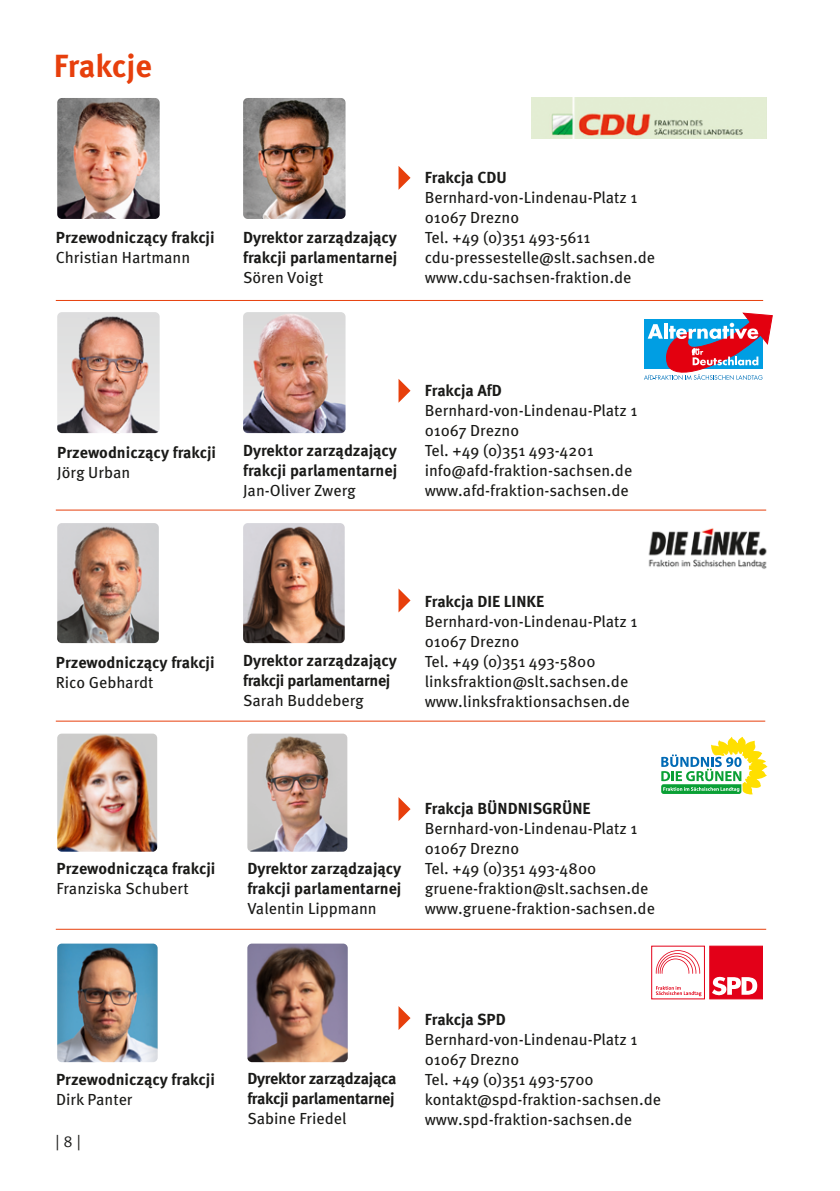
<style>
.page{position:relative;width:840px;height:1191px;background:#fff}
.page>*{position:absolute;margin:0;border:0;box-sizing:border-box;transform-origin:0 0}
.H2_Überschrift{font:700 32px "Meta Pro";letter-spacing:-.01em;color:#e73f0c}
.P_Text_Abgeordneter_Kasten{font:16px "Meta Pro";color:#1a1a18}
.P_Text_Abgeordneter_Kasten-2{font:700 16px/20px "Meta Pro";letter-spacing:-.005em;color:#1a1a18}
.H3_partei{font:700 16px "Meta Pro";letter-spacing:-.01em;color:#1a1a18}
.t1{font:16px "Meta Pro Norm";color:#1a1a18}
</style>
<div class="page">
<svg style="left:398px;top:166px;width:12px;height:24px"></svg>
<svg style="left:398px;top:588px;width:12px;height:24px"></svg>
<svg style="left:398px;top:379px;width:12px;height:24px"></svg>
<svg style="left:398px;top:797px;width:12px;height:24px"></svg>
<svg style="left:398px;top:1006px;width:12px;height:24px"></svg>
<svg style="left:644px;top:313px;width:128px;height:67px"></svg>
<svg style="left:661px;top:736px;width:106px;height:58px"></svg>
<img style="left:648px;top:528px;width:119px;height:41px">
<svg style="left:651px;top:945px;width:112px;height:55px"></svg>
<div style="left:651px;top:946px;width:53px;height:53px;background:#fff"></div>
<svg style="left:655px;top:986px;width:46px;height:10px"></svg>
<div style="left:709px;top:946px;width:53px;height:53px;background:#e30018"></div>
<div style="left:709px;top:946px;width:53px;height:53px;border:1px solid #e30018"></div>
<svg style="left:712px;top:976px;width:44px;height:20px"></svg>
<svg style="left:655px;top:950px;width:44px;height:23px"></svg>
<img style="left:531px;top:98px;width:234px;height:41px">
<img style="left:57px;top:98px;width:102px;height:121px">
<img style="left:57px;top:523px;width:102px;height:120px">
<img style="left:57px;top:943px;width:100px;height:119px">
<img style="left:57px;top:312px;width:102px;height:121px">
<img style="left:57px;top:733px;width:100px;height:118px">
<img style="left:243px;top:98px;width:102px;height:121px">
<img style="left:243px;top:523px;width:101px;height:120px">
<img style="left:247px;top:943px;width:100px;height:119px">
<img style="left:243px;top:312px;width:102px;height:121px">
<img style="left:247px;top:733px;width:100px;height:118px">
<hr style="left:56px;top:300px;width:706px;height:1px;background:#e73f0c">
<hr style="left:56px;top:509px;width:709px;height:1px;background:#e73f0c">
<hr style="left:56px;top:720px;width:708px;height:1px;background:#e73f0c">
<hr style="left:56px;top:928px;width:709px;height:1px;background:#e73f0c">
<h2 class="H2_Überschrift" style="left:54px;top:41px;width:100px">Frakcje</h2>
<p class="P_Text_Abgeordneter_Kasten-2" style="left:56px;top:227px;width:160px">Przewodniczący frakcji</p>
<p class="P_Text_Abgeordneter_Kasten" style="left:56px;top:245px;width:136px">Christian Hartmann</p>
<p class="P_Text_Abgeordneter_Kasten-2" style="left:243px;top:227px;width:155px">Dyrektor zarządzający frakcji parlamentarnej</p>
<p class="P_Text_Abgeordneter_Kasten" style="left:243px;top:265px;width:82px">Sören Voigt</p>
<h3 class="H3_partei" style="left:424px;top:165px;width:84px">Frakcja CDU</h3>
<p class="P_Text_Abgeordneter_Kasten" style="left:424px;top:185px;width:214px">Bernhard-von-Lindenau-Platz 1</p>
<p class="P_Text_Abgeordneter_Kasten" style="left:424px;top:205px;width:96px">01067 Drezno</p>
<p class="P_Text_Abgeordneter_Kasten" style="left:424px;top:225px;width:167px">Tel. +49 (0)351 493-5611</p>
<p class="P_Text_Abgeordneter_Kasten" style="left:424px;top:245px;width:232px">cdu-pressestelle@slt.sachsen.de</p>
<p class="P_Text_Abgeordneter_Kasten" style="left:424px;top:265px;width:208px">www.cdu-sachsen-fraktion.de</p>
<p class="P_Text_Abgeordneter_Kasten-2" style="left:57px;top:441px;width:160px">Przewodniczący frakcji</p>
<p class="P_Text_Abgeordneter_Kasten" style="left:57px;top:460px;width:74px">Jörg Urban</p>
<p class="P_Text_Abgeordneter_Kasten-2" style="left:243px;top:440px;width:155px">Dyrektor zarządzający frakcji parlamentarnej</p>
<p class="P_Text_Abgeordneter_Kasten" style="left:243px;top:478px;width:114px">Jan-Oliver Zwerg</p>
<h3 class="H3_partei" style="left:424px;top:378px;width:79px">Frakcja AfD</h3>
<p class="P_Text_Abgeordneter_Kasten" style="left:424px;top:398px;width:214px">Bernhard-von-Lindenau-Platz 1</p>
<p class="P_Text_Abgeordneter_Kasten" style="left:424px;top:418px;width:96px">01067 Drezno</p>
<p class="P_Text_Abgeordneter_Kasten" style="left:424px;top:438px;width:170px">Tel. +49 (0)351 493-4201</p>
<p class="P_Text_Abgeordneter_Kasten" style="left:424px;top:458px;width:209px">info@afd-fraktion-sachsen.de</p>
<p class="P_Text_Abgeordneter_Kasten" style="left:424px;top:478px;width:205px">www.afd-fraktion-sachsen.de</p>
<p class="P_Text_Abgeordneter_Kasten-2" style="left:56px;top:651px;width:160px">Przewodniczący frakcji</p>
<p class="P_Text_Abgeordneter_Kasten" style="left:56px;top:670px;width:99px">Rico Gebhardt</p>
<p class="P_Text_Abgeordneter_Kasten-2" style="left:243px;top:650px;width:155px">Dyrektor zarządzający frakcji parlamentarnej</p>
<p class="P_Text_Abgeordneter_Kasten" style="left:243px;top:688px;width:122px">Sarah Buddeberg</p>
<h3 class="H3_partei" style="left:424px;top:588px;width:121px">Frakcja DIE LINKE</h3>
<p class="P_Text_Abgeordneter_Kasten" style="left:424px;top:609px;width:214px">Bernhard-von-Lindenau-Platz 1</p>
<p class="P_Text_Abgeordneter_Kasten" style="left:424px;top:629px;width:96px">01067 Drezno</p>
<p class="P_Text_Abgeordneter_Kasten" style="left:424px;top:649px;width:172px">Tel. +49 (0)351 493-5800</p>
<p class="P_Text_Abgeordneter_Kasten" style="left:424px;top:669px;width:205px">linksfraktion@slt.sachsen.de</p>
<p class="P_Text_Abgeordneter_Kasten" style="left:424px;top:689px;width:206px">www.linksfraktionsachsen.de</p>
<p class="P_Text_Abgeordneter_Kasten-2" style="left:56px;top:857px;width:160px">Przewodnicząca frakcji</p>
<p class="P_Text_Abgeordneter_Kasten" style="left:56px;top:876px;width:133px">Franziska Schubert</p>
<p class="P_Text_Abgeordneter_Kasten-2" style="left:247px;top:857px;width:155px">Dyrektor zarządzający frakcji parlamentarnej</p>
<p class="P_Text_Abgeordneter_Kasten" style="left:247px;top:896px;width:131px">Valentin Lippmann</p>
<h3 class="H3_partei" style="left:424px;top:796px;width:167px">Frakcja BÜNDNISGRÜNE</h3>
<p class="P_Text_Abgeordneter_Kasten" style="left:424px;top:816px;width:214px">Bernhard-von-Lindenau-Platz 1</p>
<p class="P_Text_Abgeordneter_Kasten" style="left:424px;top:836px;width:96px">01067 Drezno</p>
<p class="P_Text_Abgeordneter_Kasten" style="left:424px;top:856px;width:173px">Tel. +49 (0)351 493-4800</p>
<p class="P_Text_Abgeordneter_Kasten" style="left:424px;top:876px;width:225px">gruene-fraktion@slt.sachsen.de</p>
<p class="P_Text_Abgeordneter_Kasten" style="left:424px;top:896px;width:231px">www.gruene-fraktion-sachsen.de</p>
<p class="P_Text_Abgeordneter_Kasten-2" style="left:56px;top:1068px;width:160px">Przewodniczący frakcji</p>
<p class="P_Text_Abgeordneter_Kasten" style="left:56px;top:1086px;width:78px">Dirk Panter</p>
<p class="t1" style="left:55px;top:1129px;width:27px">| 8 |</p>
<p class="P_Text_Abgeordneter_Kasten-2" style="left:247px;top:1067px;width:150px">Dyrektor zarządzająca frakcji parlamentarnej</p>
<p class="P_Text_Abgeordneter_Kasten" style="left:247px;top:1106px;width:100px">Sabine Friedel</p>
<h3 class="H3_partei" style="left:424px;top:1006px;width:82px">Frakcja SPD</h3>
<p class="P_Text_Abgeordneter_Kasten" style="left:424px;top:1026px;width:214px">Bernhard-von-Lindenau-Platz 1</p>
<p class="P_Text_Abgeordneter_Kasten" style="left:424px;top:1046px;width:96px">01067 Drezno</p>
<p class="P_Text_Abgeordneter_Kasten" style="left:424px;top:1066px;width:170px">Tel. +49 (0)351 493-5700</p>
<p class="P_Text_Abgeordneter_Kasten" style="left:424px;top:1086px;width:238px">kontakt@spd-fraktion-sachsen.de</p>
<p class="P_Text_Abgeordneter_Kasten" style="left:424px;top:1106px;width:209px">www.spd-fraktion-sachsen.de</p>
</div>
